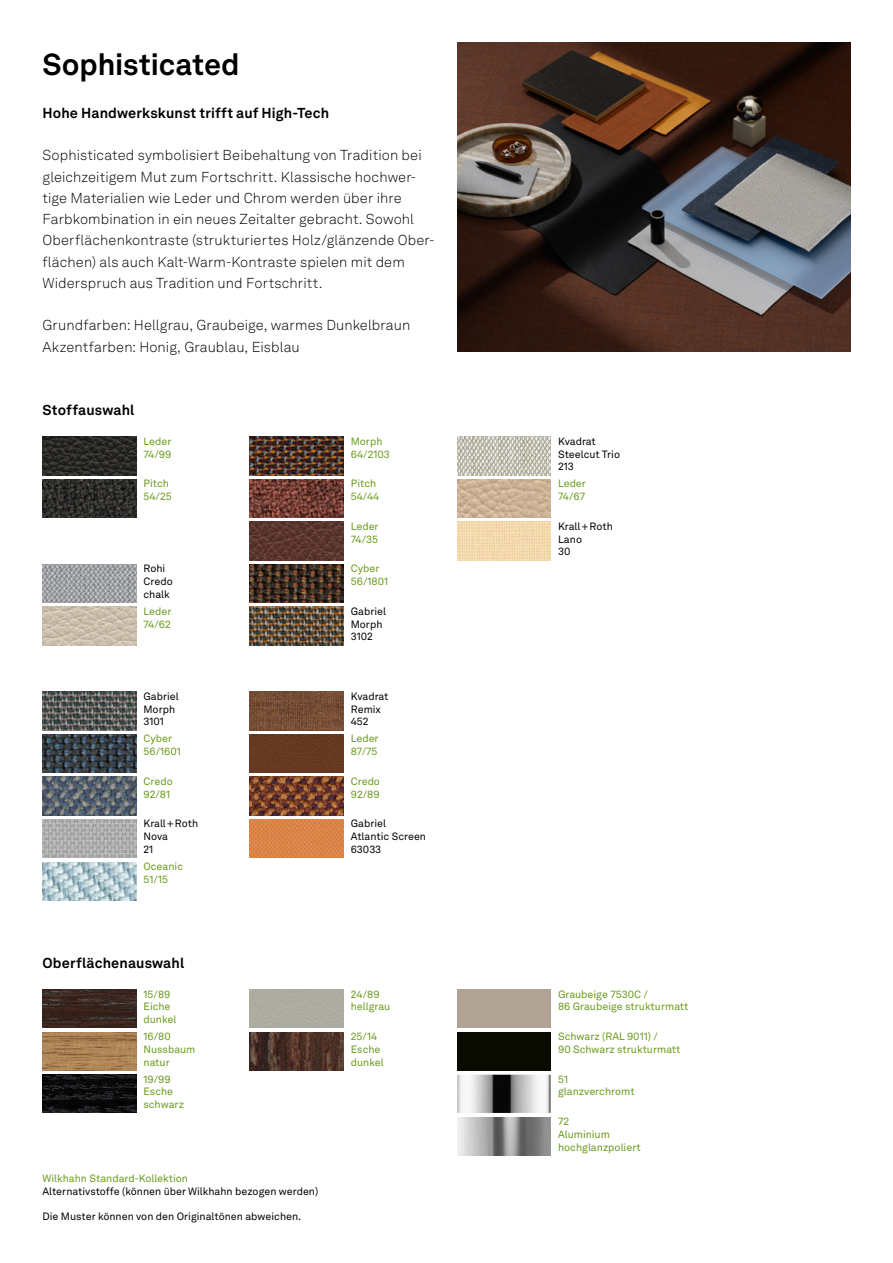
<style>
.page{position:relative;width:893px;height:1263px;background:#fff}
.page>*{position:absolute;margin:0;border:0;box-sizing:border-box;transform-origin:0 0}
.t1{font:700 30px "Akkurat LL";letter-spacing:-.005em;color:#000}
.t2{font:300 14.25px/21.3px "Akkurat LL";letter-spacing:.01em;color:#000}
.t3{font:700 14.25px "Akkurat LL";letter-spacing:.01em;color:#000}
.t4{font:10.5px/12.8px "Akkurat LL";color:#6b9a1d}
.t5{font:10.5px/12.8px "Akkurat LL";color:#000}
</style>
<div class="page">
<img style="left:457px;top:43px;width:393px;height:309px">
<img style="left:43px;top:437px;width:93px;height:38px">
<img style="left:43px;top:479px;width:93px;height:39px">
<img style="left:43px;top:564px;width:93px;height:39px">
<img style="left:43px;top:607px;width:93px;height:38px">
<img style="left:43px;top:692px;width:93px;height:38px">
<img style="left:43px;top:734px;width:93px;height:39px">
<img style="left:43px;top:777px;width:93px;height:38px">
<img style="left:43px;top:819px;width:93px;height:39px">
<img style="left:43px;top:862px;width:93px;height:38px">
<img style="left:250px;top:437px;width:93px;height:38px">
<img style="left:250px;top:479px;width:93px;height:39px">
<img style="left:250px;top:522px;width:93px;height:38px">
<img style="left:250px;top:564px;width:93px;height:39px">
<img style="left:250px;top:607px;width:93px;height:38px">
<img style="left:250px;top:692px;width:93px;height:38px">
<div style="left:250px;top:734px;width:93px;height:39px;background:#663920"></div>
<img style="left:250px;top:777px;width:93px;height:38px">
<img style="left:250px;top:819px;width:93px;height:39px">
<img style="left:457px;top:437px;width:94px;height:38px">
<img style="left:457px;top:479px;width:94px;height:39px">
<img style="left:457px;top:522px;width:94px;height:38px">
<img style="left:43px;top:989px;width:93px;height:39px">
<img style="left:43px;top:1032px;width:93px;height:38px">
<div style="left:250px;top:989px;width:93px;height:39px;background:#aeaca1"></div>
<img style="left:250px;top:1032px;width:93px;height:38px">
<img style="left:457px;top:1075px;width:94px;height:38px">
<img style="left:457px;top:1117px;width:94px;height:38px">
<div style="left:457px;top:1032px;width:94px;height:38px;background:#0a0b00"></div>
<img style="left:43px;top:1075px;width:93px;height:38px">
<h1 class="t1" style="left:43px;top:42px;width:198px">Sophisticated</h1>
<p class="t3" style="left:43px;top:102px;width:288px">Hohe Handwerkskunst trifft auf High-Tech</p>
<p class="t2" style="left:43px;top:144px;width:393px">Sophisticated symbolisiert Beibehaltung von Tradition bei gleichzeitigem Mut zum Fortschritt. Klassische hochwer&shy;tige Materialien wie Leder und Chrom werden über ihre Farbkombination in ein neues Zeitalter gebracht. Sowohl Oberflächenkontraste (strukturiertes Holz/glänzende Ober&shy;flächen) als auch Kalt-Warm-Kontraste spielen mit dem Widerspruch aus Tradition und Fortschritt.</p>
<p class="t2" style="left:43px;top:314px;width:369px">Grundfarben: Hellgrau, Graubeige, warmes Dunkelbraun<br>Akzentfarben: Honig, Graublau, Eisblau</p>
<p class="t3" style="left:43px;top:399px;width:93px">Stoffauswahl</p>
<p class="t4" style="left:144px;top:434px;width:29px">Leder<br>74/99</p>
<p class="t4" style="left:144px;top:477px;width:30px">Pitch<br>54/25</p>
<p class="t5" style="left:144px;top:562px;width:31px">Rohi<br>Credo chalk</p>
<p class="t4" style="left:144px;top:604px;width:29px">Leder<br>74/62</p>
<p class="t5" style="left:144px;top:689px;width:37px">Gabriel<br>Morph<br>3101</p>
<p class="t4" style="left:144px;top:732px;width:39px">Cyber<br>56/1601</p>
<p class="t4" style="left:144px;top:774px;width:31px">Credo<br>92/81</p>
<p class="t5" style="left:144px;top:817px;width:56px">Krall+Roth<br>Nova<br>21</p>
<p class="t4" style="left:144px;top:859px;width:41px">Oceanic<br>51/15</p>
<p class="t3" style="left:43px;top:952px;width:143px">Oberflächenauswahl</p>
<p class="t4" style="left:144px;top:987px;width:34px">15/89<br>Eiche dunkel</p>
<p class="t4" style="left:144px;top:1029px;width:53px">16/80<br>Nussbaum natur</p>
<p class="t4" style="left:143px;top:1072px;width:42px">19/99<br>Esche schwarz</p>
<p class="t4" style="left:43px;top:1172px;width:147px">Wilkhahn Standard-Kollektion</p>
<p class="t5" style="left:43px;top:1184px;width:277px">Alternativstoffe (können über Wilkhahn bezogen werden)</p>
<p class="t5" style="left:43px;top:1210px;width:260px">Die Muster können von den Originaltönen abweichen.</p>
<p class="t4" style="left:351px;top:434px;width:41px">Morph<br>64/2103</p>
<p class="t4" style="left:351px;top:477px;width:30px">Pitch<br>54/44</p>
<p class="t4" style="left:351px;top:519px;width:29px">Leder<br>74/35</p>
<p class="t4" style="left:351px;top:562px;width:39px">Cyber<br>56/1801</p>
<p class="t5" style="left:351px;top:604px;width:37px">Gabriel<br>Morph<br>3102</p>
<p class="t5" style="left:351px;top:689px;width:39px">Kvadrat<br>Remix<br>452</p>
<p class="t4" style="left:351px;top:732px;width:29px">Leder<br>87/75</p>
<p class="t4" style="left:351px;top:774px;width:31px">Credo<br>92/89</p>
<p class="t5" style="left:351px;top:817px;width:77px">Gabriel<br>Atlantic Screen<br>63033</p>
<p class="t4" style="left:351px;top:987px;width:41px">24/89 hellgrau</p>
<p class="t4" style="left:351px;top:1029px;width:34px">25/14<br>Esche dunkel</p>
<p class="t5" style="left:558px;top:434px;width:63px">Kvadrat<br>Steelcut Trio<br>213</p>
<p class="t4" style="left:558px;top:477px;width:29px">Leder<br>74/67</p>
<p class="t5" style="left:558px;top:519px;width:56px">Krall+Roth<br>Lano<br>30</p>
<p class="t4" style="left:558px;top:987px;width:132px">Graubeige 7530C /<br>86 Graubeige strukturmatt</p>
<p class="t4" style="left:558px;top:1029px;width:124px">Schwarz (RAL 9011) /<br>90 Schwarz strukturmatt</p>
<p class="t4" style="left:558px;top:1072px;width:78px">51 glanzverchromt</p>
<p class="t4" style="left:558px;top:1114px;width:84px">72<br>Aluminium hochglanzpoliert</p>
</div>
